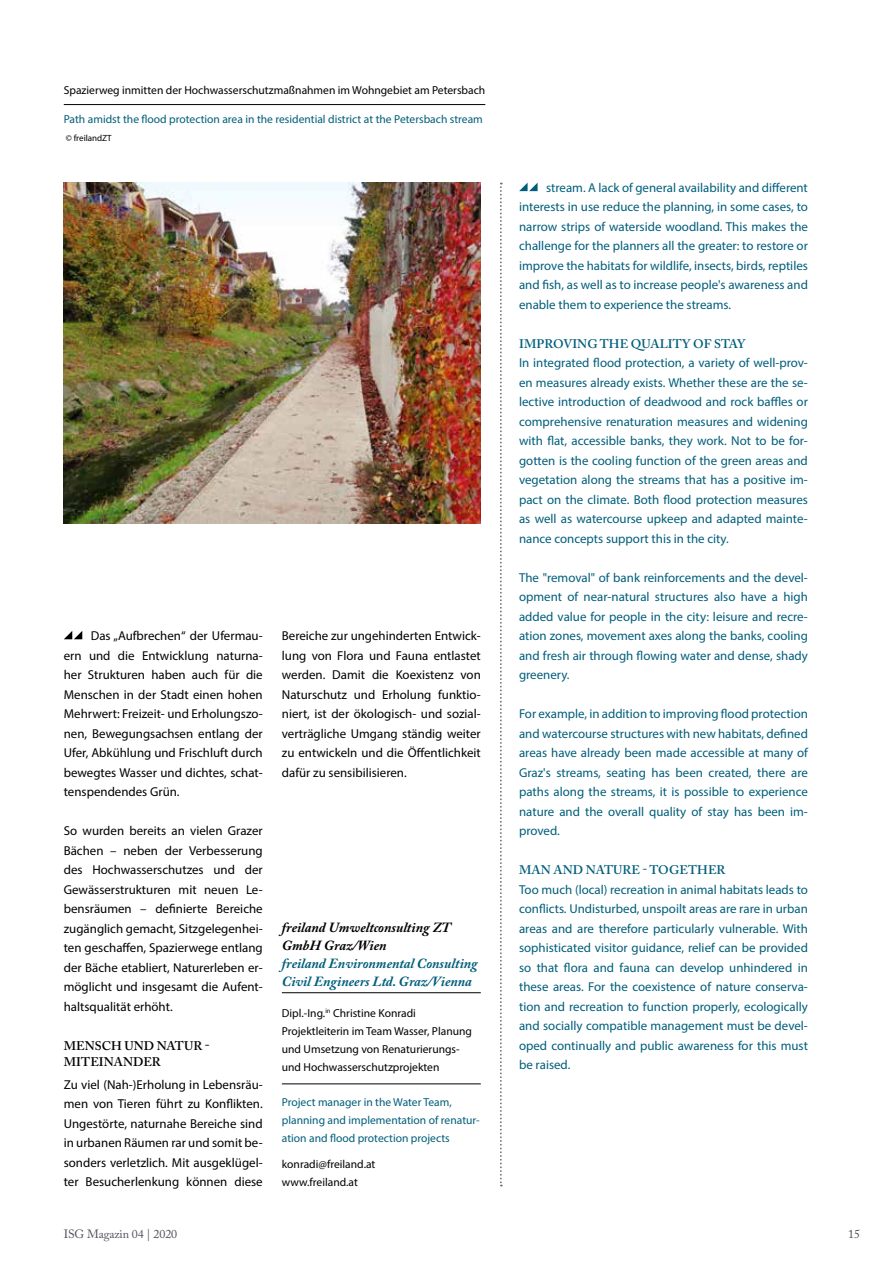
<style>
.page{position:relative;width:893px;height:1263px;background:#fff}
.page>*{position:absolute;margin:0;border:0;box-sizing:border-box;transform-origin:0 0}
.t1{font:italic 700 13.95px/18px "Adobe Caslon Pro";color:#005e7b}
.t2{font:italic 700 13.95px/18px "Adobe Caslon Pro";color:#000}
.t3{font:12.9px/19.5px "Myriad Pro";color:#005e7b;text-align:justify}
.t4{font:12.9px/19.5px "Myriad Pro";color:#000;text-align:justify}
.t5{font:600 12.45px "Adobe Caslon Pro";letter-spacing:.005em;color:#005e7b}
.t6{font:600 12.45px/16.5px "Adobe Caslon Pro";letter-spacing:.005em;color:#000}
.t7{font:12px "Adobe Caslon Pro";letter-spacing:-.01em;color:#4e5058}
.t8{font:11.55px/18px "Myriad Pro";color:#000}
.t9{font:11.55px/18px "Myriad Pro";color:#005e7b}
.t10{font:9px "Myriad Pro";color:#000}
</style>
<div class="page">
<svg style="left:500px;top:183px;width:2px;height:1003px"></svg>
<svg style="left:64px;top:631px;width:18px;height:8px"></svg>
<img style="left:64px;top:183px;width:417px;height:340px">
<hr style="left:64px;top:104px;width:421px;height:1px;background:#000">
<svg style="left:519px;top:183px;width:19px;height:8px"></svg>
<hr style="left:282px;top:992px;width:199px;height:1px;background:#000">
<hr style="left:282px;top:1083px;width:199px;height:1px;background:#000">
<p class="t8" style="left:64px;top:81px;width:423px">Spazierweg inmitten der Hochwasserschutzmaßnahmen im Wohngebiet am Petersbach</p>
<p class="t9" style="left:64px;top:110px;width:421px">Path amidst the flood protection area in the residential district at the Petersbach stream</p>
<p class="t10" style="left:66px;top:133px;width:48px">© freilandZT</p>
<p class="t4" style="left:64px;top:626px;width:200px;text-indent:27px">Das „Aufbrechen“ der Ufermau&shy;ern und die Entwicklung naturna&shy;her Strukturen haben auch für die Menschen in der Stadt einen hohen Mehrwert: Freizeit- und Erholungszo&shy;nen, Bewegungsachsen entlang der Ufer, Abkühlung und Frischluft durch bewegtes Wasser und dichtes, schat&shy;tenspendendes Grün.</p>
<p class="t4" style="left:64px;top:821px;width:200px">So wurden bereits an vielen Grazer Bächen – neben der Verbesserung des Hochwasserschutzes und der Gewässerstrukturen mit neuen Le&shy;bensräumen – definierte Bereiche zugänglich gemacht, Sitzgelegenhei&shy;ten geschaffen, Spazierwege entlang der Bäche etabliert, Naturerleben er&shy;möglicht und insgesamt die Aufent&shy;haltsqualität erhöht.</p>
<p class="t6" style="left:64px;top:1037px;width:147px">MENSCH UND NATUR -<br>MITEINANDER</p>
<p class="t4" style="left:64px;top:1074px;width:200px">Zu viel (Nah-)Erholung in Lebensräu&shy;men von Tieren führt zu Konflikten.<br>Ungestörte, naturnahe Bereiche sind in urbanen Räumen rar und somit be&shy;sonders verletzlich. Mit ausgeklügel&shy;ter Besucherlenkung können diese</p>
<p class="t4" style="left:282px;top:626px;width:200px">Bereiche zur ungehinderten Entwick&shy;lung von Flora und Fauna entlastet werden. Damit die Koexistenz von Naturschutz und Erholung funktio&shy;niert, ist der ökologisch- und sozial&shy;verträgliche Umgang ständig weiter zu entwickeln und die Öffentlichkeit dafür zu sensibilisieren.</p>
<p class="t2" style="left:282px;top:918px;width:170px">freiland Umweltconsulting ZT<br>GmbH Graz/Wien</p>
<p class="t1" style="left:282px;top:954px;width:197px">freiland Environmental Consulting<br>Civil Engineers Ltd. Graz/Vienna</p>
<p class="t8" style="left:282px;top:1004px;width:192px">Dipl.-Ing.<sup>in</sup> Christine Konradi Projektleiterin im Team Wasser, Planung und Umsetzung von Renaturierungs&shy;und Hochwasserschutzprojekten</p>
<p class="t9" style="left:282px;top:1093px;width:199px">Project manager in the Water Team, planning and implementation of renatur&shy;ation and flood protection projects</p>
<p class="t8" style="left:282px;top:1155px;width:95px">konradi@freiland.at www.freiland.at</p>
<p class="t3" style="left:519px;top:177px;width:290px;text-indent:27px">stream. A lack of general availability and different interests in use reduce the planning, in some cases, to narrow strips of waterside woodland. This makes the challenge for the planners all the greater: to restore or improve the habitats for wildlife, insects, birds, reptiles and fish, as well as to increase people's awareness and enable them to experience the streams.</p>
<p class="t5" style="left:519px;top:336px;width:228px">IMPROVING THE QUALITY OF STAY</p>
<p class="t3" style="left:519px;top:353px;width:290px">In integrated flood protection, a variety of well-prov&shy;en measures already exists. Whether these are the se&shy;lective introduction of deadwood and rock baffles or comprehensive renaturation measures and widening with flat, accessible banks, they work. Not to be for&shy;gotten is the cooling function of the green areas and vegetation along the streams that has a positive im&shy;pact on the climate. Both flood protection measures as well as watercourse upkeep and adapted mainte&shy;nance concepts support this in the city.</p>
<p class="t3" style="left:519px;top:567px;width:290px">The "removal" of bank reinforcements and the devel&shy;opment of near-natural structures also have a high added value for people in the city: leisure and recre&shy;ation zones, movement axes along the banks, cooling and fresh air through flowing water and dense, shady greenery.</p>
<p class="t3" style="left:519px;top:704px;width:290px">For example, in addition to improving flood protection and watercourse structures with new habitats, defined areas have already been made accessible at many of Graz's streams, seating has been created, there are paths along the streams, it is possible to experience nature and the overall quality of stay has been im&shy;proved.</p>
<p class="t5" style="left:519px;top:863px;width:208px">MAN AND NATURE - TOGETHER</p>
<p class="t3" style="left:519px;top:879px;width:290px">Too much (local) recreation in animal habitats leads to conflicts. Undisturbed, unspoilt areas are rare in urban areas and are therefore particularly vulnerable. With sophisticated visitor guidance, relief can be provided so that flora and fauna can develop unhindered in these areas. For the coexistence of nature conserva&shy;tion and recreation to function properly, ecologically and socially compatible management must be devel&shy;oped continually and public awareness for this must be raised.</p>
<p class="t7" style="left:64px;top:1226px;width:115px">ISG Magazin 04 | 2020</p>
<p class="t7" style="left:848px;top:1226px;width:13px">15</p>
</div>
